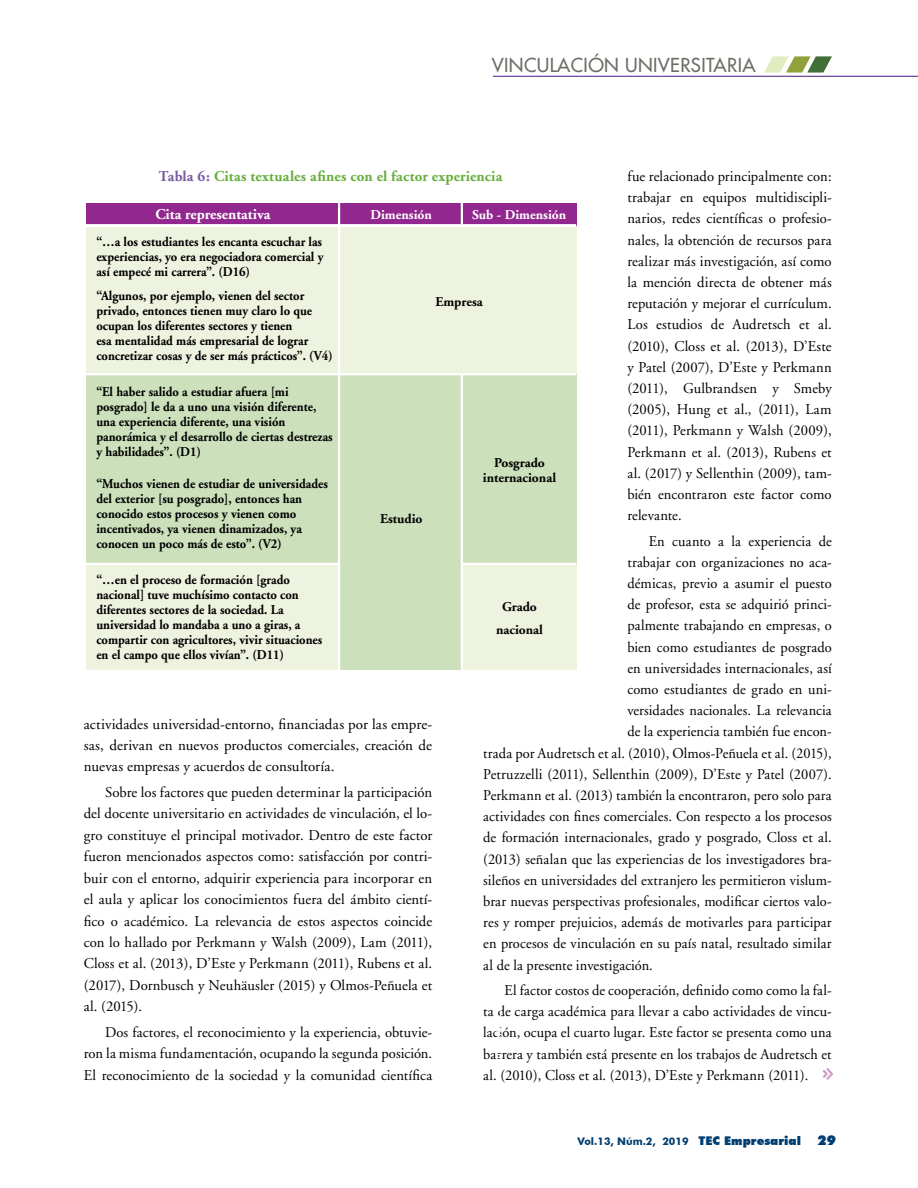
<style>
.page{position:relative;width:918px;height:1188px;background:#fff}
.page>*{position:absolute;margin:0;border:0;box-sizing:border-box;transform-origin:0 0}
.t1{font:18.75px "Futura";letter-spacing:.02em;color:#6d6e67}
.t2{font:15px/21.1px "Adobe Garamond";letter-spacing:.005em;color:#000;text-align:justify}
.t3{font:15px/21.1px "Adobe Garamond";letter-spacing:.005em;color:#000;text-align:justify;scale:.96 1}
.t4{font:700 15px "Adobe Garamond";letter-spacing:.01em;color:#67ae3e}
.t5{font:700 15px "Adobe Garamond";color:#fff}
.t6{font:700 13.5px/15px "Adobe Garamond";color:#000;scale:.93 1}
.t7{font:700 13.5px/15px "Adobe Garamond";color:#000;text-align:center}
.t8{font:700 13.5px "Adobe Garamond";color:#fff}
.t9{font:700 10.5px "Futura BT";color:#003d71}
.s1{color:#7b5aa5}
.s2{font-weight:900;font-size:12px}
.s3{font-weight:900;font-size:13.5px}
</style>
<div class="page">
<hr style="left:493px;top:76px;width:425px;height:1px;background:#6d459b">
<svg style="left:764px;top:56px;width:68px;height:17px"></svg>
<div style="left:86px;top:224px;width:490px;height:446px;background:#edf3de"></div>
<div style="left:86px;top:203px;width:490px;height:23px;background:#92278f"></div>
<hr style="left:86px;top:224px;width:490px;height:3px;background:#fff">
<div style="left:86px;top:374px;width:253px;height:190px;background:#cbe0bb"></div>
<div style="left:339px;top:553px;width:122px;height:117px;background:#cbe0bb"></div>
<div style="left:339px;top:374px;width:237px;height:190px;background:#cbe0bb"></div>
<hr style="left:338px;top:202px;width:2px;height:469px;background:#fff">
<hr style="left:461px;top:202px;width:2px;height:24px;background:#fff">
<hr style="left:461px;top:375px;width:2px;height:296px;background:#fff">
<hr style="left:86px;top:373px;width:490px;height:2px;background:#fff">
<hr style="left:86px;top:563px;width:253px;height:2px;background:#fff">
<hr style="left:462px;top:563px;width:114px;height:2px;background:#fff">
<svg style="left:823px;top:1068px;width:10px;height:12px"></svg>
<p class="t1" style="left:492px;top:53px;width:265px">VINCULACIÓN UNIVERSITARIA</p>
<p class="t2" style="left:627px;top:166px;width:206px">fue relacionado principalmente con: trabajar en equipos multidiscipli&shy;narios, redes científicas o profesio&shy;nales, la obtención de recursos para realizar más investigación, así como la mención directa de obtener más reputación y mejorar el currículum.<br>Los estudios de Audretsch et al. (2010), Closs et al. (2013), D’Este y Patel (2007), D’Este y Perkmann (2011), Gulbrandsen y Smeby (2005), Hung et al., (2011), Lam (2011), Perkmann y Walsh (2009), Perkmann et al. (2013), Rubens et al. (2017) y Sellenthin (2009), tam&shy;bién encontraron este factor como relevante.</p>
<p class="t3" style="left:649px;top:531px;width:192px">En cuanto a la experiencia de</p>
<p class="t3" style="left:627px;top:552px;width:214px">trabajar con organizaciones no aca-</p>
<p class="t3" style="left:627px;top:573px;width:214px">démicas, previo a asumir el puesto</p>
<p class="t3" style="left:627px;top:594px;width:214px">de profesor, esta se adquirió princi-</p>
<p class="t3" style="left:627px;top:616px;width:214px">palmente trabajando en empresas, o</p>
<p class="t3" style="left:627px;top:637px;width:214px">bien como estudiantes de posgrado</p>
<p class="t3" style="left:627px;top:658px;width:214px">en universidades internacionales, así</p>
<p class="t3" style="left:627px;top:679px;width:214px">como estudiantes de grado en uni-</p>
<p class="t3" style="left:627px;top:700px;width:214px">versidades nacionales. La relevancia</p>
<p class="t3" style="left:627px;top:721px;width:214px">de la experiencia también fue encon-</p>
<p class="t3" style="left:483px;top:743px;width:364px">trada por Audretsch et al. (2010), Olmos-Peñuela et al. (2015),</p>
<p class="t3" style="left:483px;top:764px;width:365px">Petruzzelli (2011), Sellenthin (2009), D’Este y Patel (2007).</p>
<p class="t3" style="left:483px;top:785px;width:364px">Perkmann et al. (2013) también la encontraron, pero solo para</p>
<p class="t3" style="left:483px;top:806px;width:365px">actividades con fines comerciales. Con respecto a los procesos</p>
<p class="t3" style="left:483px;top:827px;width:364px">de formación internacionales, grado y posgrado, Closs et al.</p>
<p class="t3" style="left:483px;top:849px;width:364px">(2013) señalan que las experiencias de los investigadores bra-</p>
<p class="t3" style="left:483px;top:870px;width:364px">sileños en universidades del extranjero les permitieron vislum-</p>
<p class="t3" style="left:483px;top:891px;width:364px">brar nuevas perspectivas profesionales, modificar ciertos valo-</p>
<p class="t3" style="left:483px;top:912px;width:364px">res y romper prejuicios, además de motivarles para participar</p>
<p class="t3" style="left:483px;top:933px;width:364px">en procesos de vinculación en su país natal, resultado similar</p>
<p class="t3" style="left:483px;top:955px;width:178px">al de la presente investigación.</p>
<p class="t3" style="left:483px;top:980px;width:364px;text-indent:21px">El factor costos de cooperación, definido como como la fal&shy;ta de carga académica para llevar a cabo actividades de vincu&shy;lación, ocupa el cuarto lugar. Este factor se presenta como una barrera y también está presente en los trabajos de Audretsch et al. (2010), Closs et al. (2013), D’Este y Perkmann (2011).</p>
<p class="t4" style="left:159px;top:168px;width:345px"><span class="s1">Tabla 6:</span> Citas textuales afines con el factor experiencia</p>
<p class="t5" style="left:155px;top:206px;width:117px">Cita representativa</p>
<p class="t8" style="left:371px;top:207px;width:63px">Dimensión</p>
<p class="t8" style="left:472px;top:207px;width:96px">Sub - Dimensión</p>
<p class="t6" style="left:96px;top:235px;width:246px;text-align:justify">“…a los estudiantes les encanta escuchar las experiencias, yo era negociadora comercial y así empecé mi carrera”. (D16)</p>
<p class="t6" style="left:96px;top:288px;width:256px">“Algunos, por ejemplo, vienen del sector privado, entonces tienen muy claro lo que ocupan los diferentes sectores y tienen<br>esa mentalidad más empresarial de lograr concretizar cosas y de ser más prácticos”. (V4)</p>
<p class="t6" style="left:96px;top:385px;width:256px">“El haber salido a estudiar afuera [mi posgrado] le da a uno una visión diferente, una experiencia diferente, una visión panorámica y el desarrollo de ciertas destrezas y habilidades”. (D1)</p>
<p class="t6" style="left:96px;top:477px;width:250px">“Muchos vienen de estudiar de universidades del exterior [su posgrado], entonces han conocido estos procesos y vienen como incentivados, ya vienen dinamizados, ya conocen un poco más de esto”. (V2)</p>
<p class="t6" style="left:96px;top:573px;width:245px">“…en el proceso de formación [grado nacional] tuve muchísimo contacto con diferentes sectores de la sociedad. La universidad lo mandaba a uno a giras, a compartir con agricultores, vivir situaciones en el campo que ellos vivían”. (D11)</p>
<p class="t7" style="left:435px;top:295px;width:49px">Empresa</p>
<p class="t7" style="left:483px;top:455px;width:75px">Posgrado internacional</p>
<p class="t7" style="left:380px;top:511px;width:44px">Estudio</p>
<p class="t7" style="left:496px;top:595px;width:49px;line-height:23.5px">Grado nacional</p>
<p class="t2" style="left:84px;top:713px;width:350px">actividades universidad-entorno, financiadas por las empre&shy;sas, derivan en nuevos productos comerciales, creación de nuevas empresas y acuerdos de consultoría.</p>
<p class="t2" style="left:84px;top:782px;width:350px;text-indent:21px">Sobre los factores que pueden determinar la participación del docente universitario en actividades de vinculación, el lo&shy;gro constituye el principal motivador. Dentro de este factor fueron mencionados aspectos como: satisfacción por contri&shy;buir con el entorno, adquirir experiencia para incorporar en el aula y aplicar los conocimientos fuera del ámbito cientí&shy;fico o académico. La relevancia de estos aspectos coincide con lo hallado por Perkmann y Walsh (2009), Lam (2011), Closs et al. (2013), D’Este y Perkmann (2011), Rubens et al. (2017), Dornbusch y Neuhäusler (2015) y Olmos-Peñuela et al. (2015).</p>
<p class="t2" style="left:84px;top:1022px;width:350px;text-indent:21px">Dos factores, el reconocimiento y la experiencia, obtuvie&shy;ron la misma fundamentación, ocupando la segunda posición.<br>El reconocimiento de la sociedad y la comunidad científica</p>
<p class="t9" style="left:578px;top:1135px;width:260px">Vol.13, Núm.2, 2019 <span class="s2">TEC Empresarial</span> <span class="s3">29</span></p>
</div>
